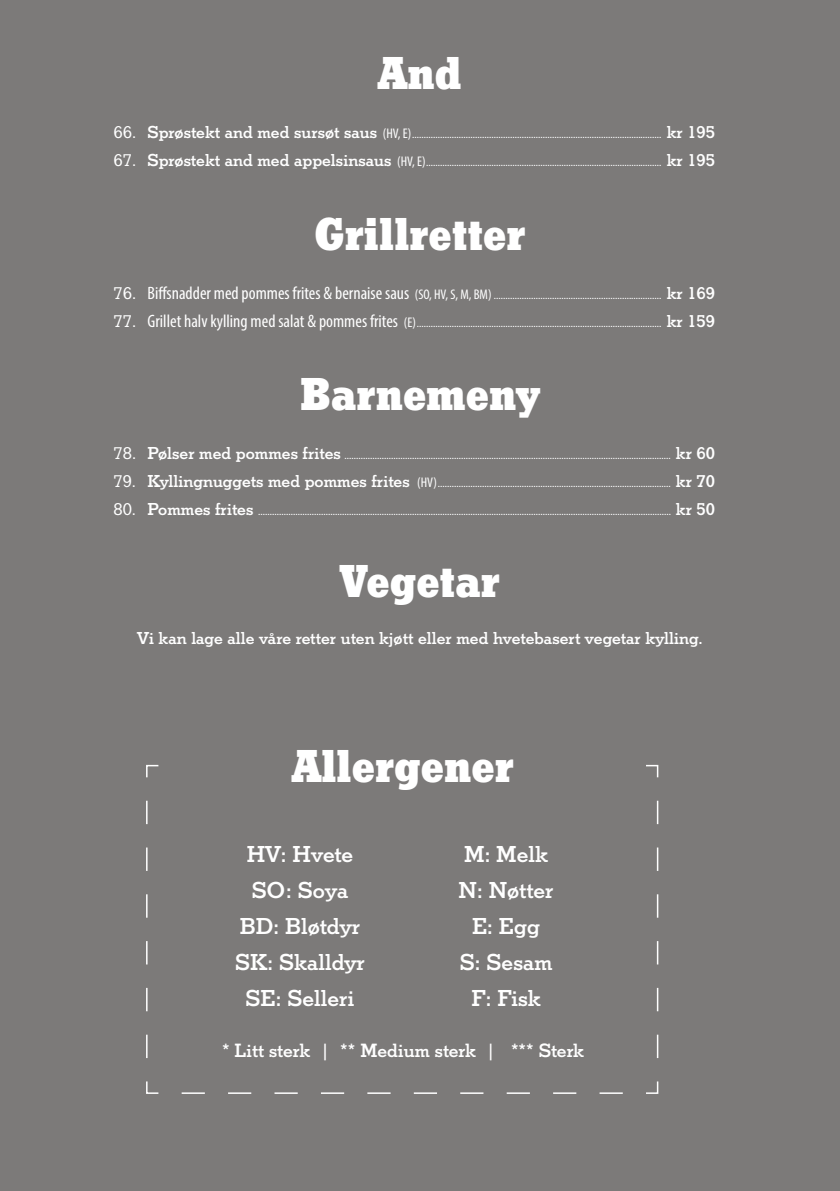
<style>
.page{position:relative;width:840px;height:1191px;background:#fff}
.page>*{position:absolute;margin:0;border:0;box-sizing:border-box;transform-origin:0 0}
.t1{font:900 48px "Stymie";color:#fff}
.t2{font:500 24px/36px "Stymie";color:#fff;text-align:center}
.t3{font:500 20px "Stymie";color:#fff}
.t4{font:500 18px "Stymie";color:#fff}
.t5{font:500 10px "Stymie";color:#fff}
.s1{font-weight:400;font-size:18px}
.s2{font-size:18px}
.s3{font-family:"Myriad Pro";font-weight:400;font-stretch:condensed;font-size:14px}
.s4{font-family:"Myriad Pro";font-weight:400;font-stretch:condensed;font-size:18px}
</style>
<div class="page">
<div style="left:0;top:0;width:839px;height:1191px;background:#7c7a79"></div>
<div style="left:145px;top:764px;width:513px;height:330px;background:#7c7a79"></div>
<div style="left:160px;top:749px;width:485px;height:59px;background:#7c7a79"></div>
<h1 class="t1" style="left:378px;top:46px;width:85px">And</h1>
<p class="t5" style="left:113px;top:129px;width:602px"><span class="s1">66.</span> <span class="s2">Sprøstekt and med sursøt saus</span> <span class="s3">(HV, E)</span>........................................................................................................... <span class="s2">kr 195</span></p>
<p class="t5" style="left:113px;top:157px;width:602px"><span class="s1">67.</span> <span class="s2">Sprøstekt and med appelsinsaus</span> <span class="s3">(HV, E)</span>..................................................................................................... <span class="s2">kr 195</span></p>
<h1 class="t1" style="left:314px;top:206px;width:212px">Grillretter</h1>
<p class="t5" style="left:113px;top:289px;width:602px"><span class="s1">76.</span> <span class="s4">Biffsnadder med pommes frites &amp; bernaise saus</span> <span class="s3">(SO, HV, S, M, BM)</span> ........................................................................ <span class="s2">kr 169</span></p>
<p class="t5" style="left:113px;top:317px;width:602px"><span class="s1">77.</span> <span class="s4">Grillet halv kylling med salat &amp; pommes frites</span> <span class="s3">(E)</span>......................................................................................................... <span class="s2">kr 159</span></p>
<h1 class="t1" style="left:300px;top:367px;width:241px">Barnemeny</h1>
<p class="t5" style="left:113px;top:450px;width:602px"><span class="s1">78.</span> <span class="s2">Pølser med pommes frites</span> ............................................................................................................................................ <span class="s2">kr 60</span></p>
<p class="t5" style="left:113px;top:478px;width:602px"><span class="s1">79.</span> <span class="s2">Kyllingnuggets med pommes frites</span> <span class="s3">(HV)</span>.................................................................................................... <span class="s2">kr 70</span></p>
<p class="t5" style="left:113px;top:506px;width:602px"><span class="s1">80.</span> <span class="s2">Pommes frites</span> ................................................................................................................................................................................. <span class="s2">kr 50</span></p>
<h1 class="t1" style="left:340px;top:553px;width:161px">Vegetar</h1>
<h3 class="t4" style="left:137px;top:628px;width:566px">Vi kan lage alle våre retter uten kjøtt eller med hvetebasert vegetar kylling.</h3>
<h1 class="t1" style="left:292px;top:738px;width:223px">Allergener</h1>
<h2 class="t2" style="left:235px;top:836px;width:131px">HV: Hvete<br>SO: Soya<br>BD: Bløtdyr<br>SK: Skalldyr<br>SE: Selleri</h2>
<h2 class="t2" style="left:458px;top:836px;width:96px">M: Melk<br>N: Nøtter<br>E: Egg<br>S: Sesam<br>F: Fisk</h2>
<h3 class="t3" style="left:222px;top:1038px;width:363px">* Litt sterk | ** Medium sterk | *** Sterk</h3>
</div>
